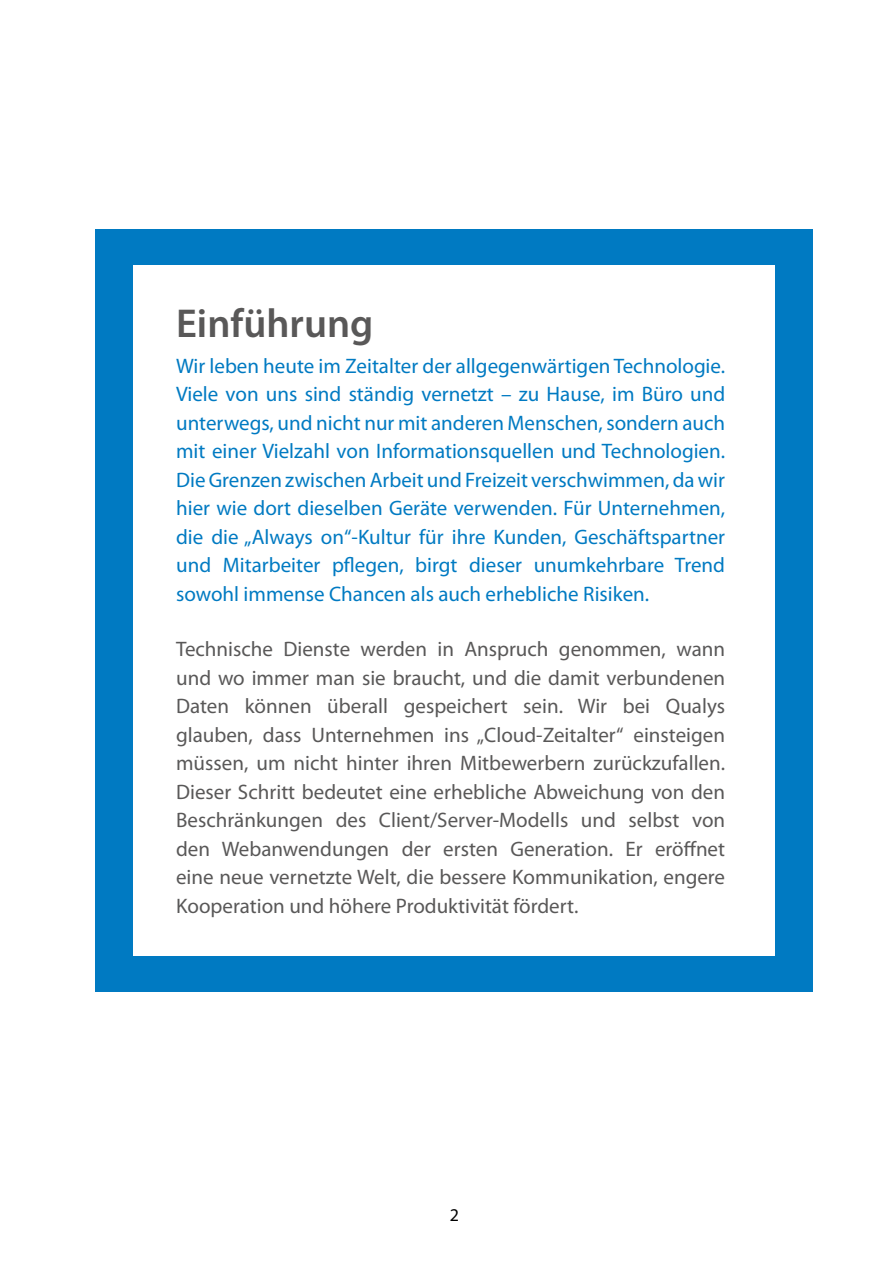
<style>
.page{position:relative;width:893px;height:1263px;background:#fff}
.page>*{position:absolute;margin:0;border:0;box-sizing:border-box;transform-origin:0 0}
.t1{font:600 40.5px "Myriad Pro";color:#595858}
.t2{font:21px/28.5px "Myriad Pro";color:#595858;text-align:justify}
.t3{font:21px/28.5px "Myriad Pro";color:#007ac2;text-align:justify}
.t4{font:18px "Myriad Pro";color:#000}
</style>
<div class="page">
<div style="left:95px;top:229px;width:717px;height:762px;background:#007ac2"></div>
<div style="left:133px;top:265px;width:641px;height:690px;background:#fff"></div>
<h1 class="t1" style="left:176px;top:297px;width:199px">Einführung</h1>
<p class="t3" style="left:176px;top:351px;width:551px">Wir leben heute im Zeitalter der allgegenwärtigen Technologie.<br>Viele von uns sind ständig vernetzt – zu Hause, im Büro und unterwegs, und nicht nur mit anderen Menschen, sondern auch mit einer Vielzahl von Informationsquellen und Technologien.<br>Die Grenzen zwischen Arbeit und Freizeit verschwimmen, da wir hier wie dort dieselben Geräte verwenden. Für Unternehmen, die die „Always on“-Kultur für ihre Kunden, Geschäftspartner und Mitarbeiter pflegen, birgt dieser unumkehrbare Trend sowohl immense Chancen als auch erhebliche Risiken.</p>
<p class="t2" style="left:176px;top:635px;width:551px">Technische Dienste werden in Anspruch genommen, wann und wo immer man sie braucht, und die damit verbundenen Daten können überall gespeichert sein. Wir bei Qualys glauben, dass Unternehmen ins „Cloud-Zeitalter“ einsteigen müssen, um nicht hinter ihren Mitbewerbern zurückzufallen.<br>Dieser Schritt bedeutet eine erhebliche Abweichung von den Beschränkungen des Client/Server-Modells und selbst von den Webanwendungen der ersten Generation. Er eröffnet eine neue vernetzte Welt, die bessere Kommunikation, engere Kooperation und höhere Produktivität fördert.</p>
<p class="t4" style="left:450px;top:1204px;width:11px">2</p>
</div>
